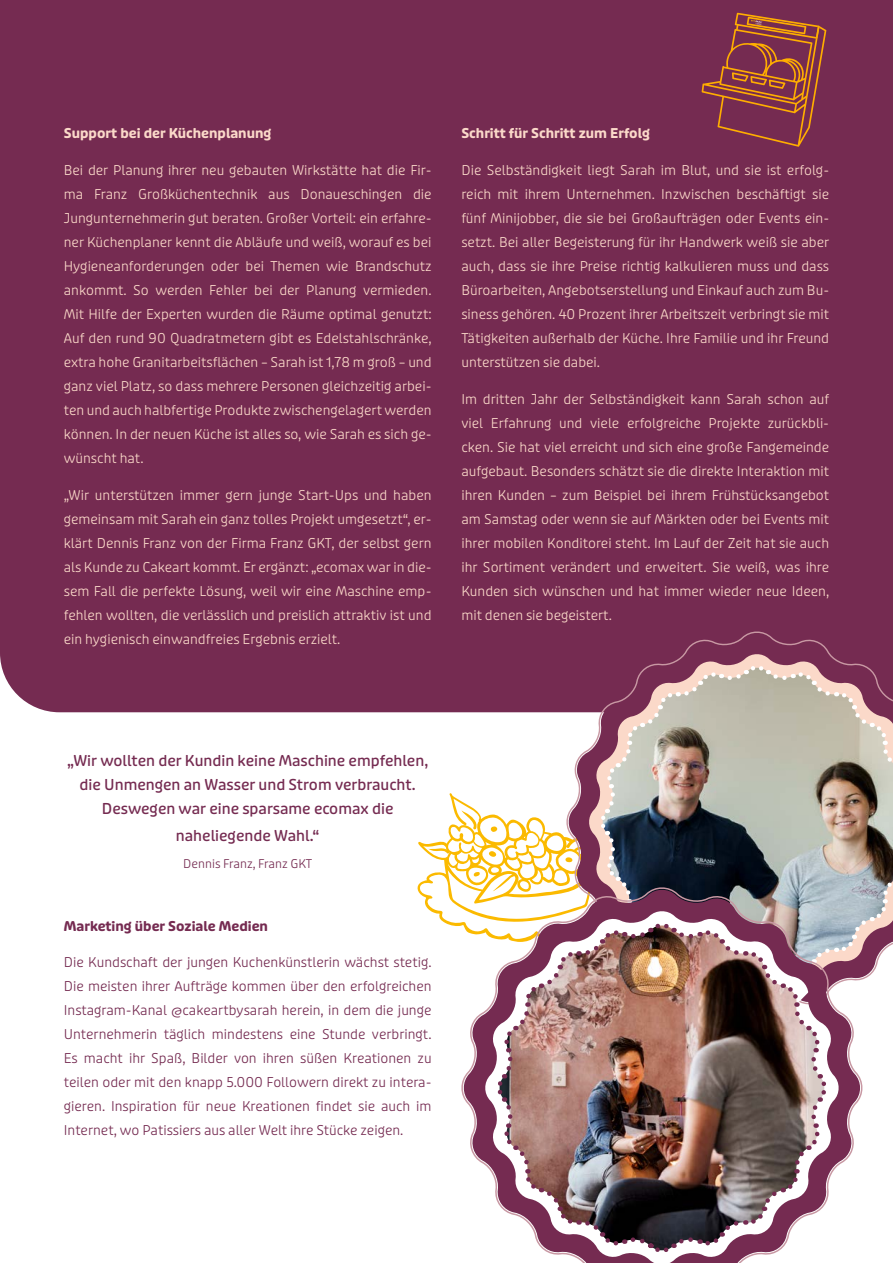
<style>
.page{position:relative;width:893px;height:1263px;background:#fff}
.page>*{position:absolute;margin:0;border:0;box-sizing:border-box;transform-origin:0 0}
.t1{font:15px/24px "Puffin Display Soft Medm";color:#752b51;text-align:center}
.t2{font:300 13.5px/24px "Puffin Display Soft";color:#fbd9c9;text-align:justify}
.t3{font:300 13.5px/24px "Puffin Display Soft";color:#752b51;text-align:justify}
.t4{font:700 13.5px "Puffin Display Soft";color:#fbd9c9}
.t5{font:700 13.5px "Puffin Display Soft";color:#752b51}
.t6{font:300 12px "Puffin Display Soft";color:#752b51}
</style>
<div class="page">
<div style="left:0;top:0;width:893px;height:712px;background:#752b51"></div>
<div style="left:567px;top:632px;width:326px;height:15px;background:#752b51"></div>
<svg style="left:549px;top:1253px;width:226px;height:10px"></svg>
<img style="left:415px;top:647px;width:478px;height:606px">
<svg style="left:702px;top:13px;width:124px;height:134px"></svg>
<p class="t4" style="left:64px;top:125px;width:209px">Support bei der Küchenplanung</p>
<p class="t2" style="left:64px;top:159px;width:369px">Bei der Planung ihrer neu gebauten Wirkstätte hat die Fir&shy;ma Franz Großküchentechnik aus Donaueschingen die Jungunternehmerin gut beraten. Großer Vorteil: ein erfahre&shy;ner Küchenplaner kennt die Abläufe und weiß, worauf es bei Hygieneanforderungen oder bei Themen wie Brandschutz ankommt. So werden Fehler bei der Planung vermieden.<br>Mit Hilfe der Experten wurden die Räume optimal genutzt:<br>Auf den rund 90 Quadratmetern gibt es Edelstahlschränke, extra hohe Granitarbeitsflächen – Sarah ist 1,78 m groß – und ganz viel Platz, so dass mehrere Personen gleichzeitig arbei&shy;ten und auch halbfertige Produkte zwischengelagert werden können. In der neuen Küche ist alles so, wie Sarah es sich ge&shy;wünscht hat.</p>
<p class="t2" style="left:64px;top:483px;width:369px">„Wir unterstützen immer gern junge Start-Ups und haben gemeinsam mit Sarah ein ganz tolles Projekt umgesetzt“, er&shy;klärt Dennis Franz von der Firma Franz GKT, der selbst gern als Kunde zu Cakeart kommt. Er ergänzt: „ecomax war in die&shy;sem Fall die perfekte Lösung, weil wir eine Maschine emp&shy;fehlen wollten, die verlässlich und preislich attraktiv ist und ein hygienisch einwandfreies Ergebnis erzielt.</p>
<p class="t4" style="left:461px;top:125px;width:190px">Schritt für Schritt zum Erfolg</p>
<p class="t2" style="left:461px;top:159px;width:369px">Die Selbständigkeit liegt Sarah im Blut, und sie ist erfolg&shy;reich mit ihrem Unternehmen. Inzwischen beschäftigt sie fünf Minijobber, die sie bei Großaufträgen oder Events ein&shy;setzt. Bei aller Begeisterung für ihr Handwerk weiß sie aber auch, dass sie ihre Preise richtig kalkulieren muss und dass Büroarbeiten, Angebotserstellung und Einkauf auch zum Bu&shy;siness gehören. 40 Prozent ihrer Arbeitszeit verbringt sie mit Tätigkeiten außerhalb der Küche. Ihre Familie und ihr Freund unterstützen sie dabei.</p>
<p class="t2" style="left:461px;top:387px;width:369px">Im dritten Jahr der Selbständigkeit kann Sarah schon auf viel Erfahrung und viele erfolgreiche Projekte zurückbli&shy;cken. Sie hat viel erreicht und sich eine große Fangemeinde aufgebaut. Besonders schätzt sie die direkte Interaktion mit ihren Kunden – zum Beispiel bei ihrem Frühstücksangebot am Samstag oder wenn sie auf Märkten oder bei Events mit ihrer mobilen Konditorei steht. Im Lauf der Zeit hat sie auch ihr Sortiment verändert und erweitert. Sie weiß, was ihre Kunden sich wünschen und hat immer wieder neue Ideen, mit denen sie begeistert.</p>
<p class="t1" style="left:67px;top:749px;width:362px">„Wir wollten der Kundin keine Maschine empfehlen, die Unmengen an Wasser und Strom verbraucht.<br>Deswegen war eine sparsame ecomax die</p>
<p class="t1" style="left:176px;top:824px;width:145px">naheliegende Wahl.“</p>
<p class="t6" style="left:183px;top:856px;width:130px">Dennis Franz, Franz GKT</p>
<p class="t5" style="left:64px;top:918px;width:206px">Marketing über Soziale Medien</p>
<p class="t3" style="left:64px;top:951px;width:369px">Die Kundschaft der jungen Kuchenkünstlerin wächst stetig.<br>Die meisten ihrer Aufträge kommen über den erfolgreichen Instagram-Kanal @cakeartbysarah herein, in dem die junge Unternehmerin täglich mindestens eine Stunde verbringt.<br>Es macht ihr Spaß, Bilder von ihren süßen Kreationen zu teilen oder mit den knapp 5.000 Followern direkt zu intera&shy;gieren. Inspiration für neue Kreationen findet sie auch im Internet, wo Patissiers aus aller Welt ihre Stücke zeigen.</p>
</div>
